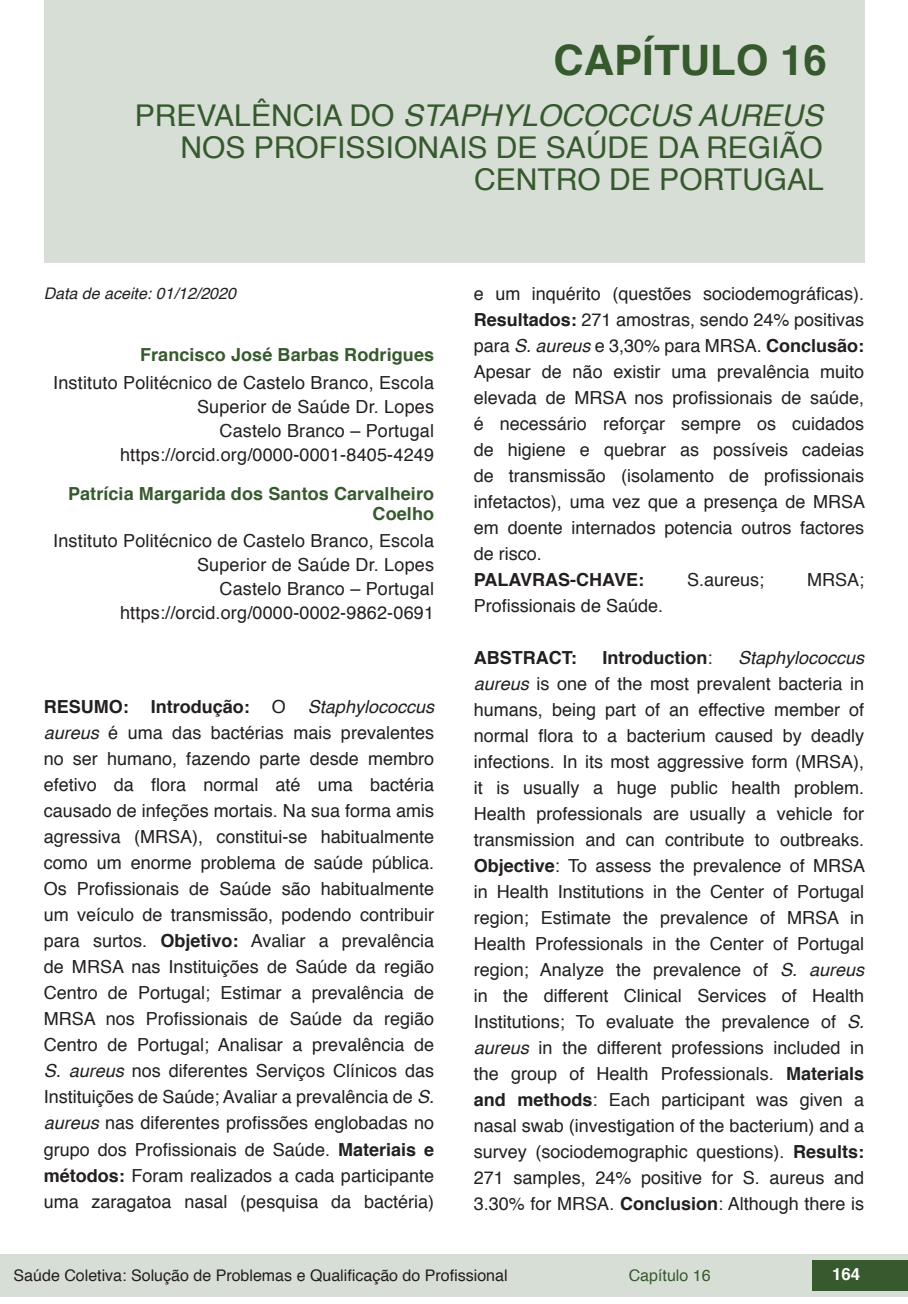
<style>
.page{position:relative;width:908px;height:1304px;background:#fff}
.page>*{position:absolute;margin:0;border:0;box-sizing:border-box;transform-origin:0 0}
.capítulos{font:700 42px "Helvetica";color:#36592e}
.nome_artigos{font:30px/32px "Helvetica";color:#36592e;text-align:right}
.Resumos_e_PC_TXT{font:18px/26px "Helvetica";color:#231f20;text-align:justify}
.info_autores{font:18px/24px "Helvetica";letter-spacing:.01em;color:#231f20;text-align:right}
.nome_autores{font:700 18px/20px "Helvetica";letter-spacing:.005em;color:#36592e;text-align:right}
.Resumos_e_PC_TXT-2{font:700 18px "Helvetica";color:#231f20}
.t1{font:700 16.8px "Helvetica";color:#fff}
.t2{font:16px "Helvetica";color:#231f20}
.t3{font:italic 16px "Helvetica";color:#231f20}
.t4{font:16px "Helvetica";color:#36592e}
.s1{font-style:italic}
.s2{font-weight:700}
.s3{font-weight:400}
</style>
<div class="page">
<div style="left:0;top:1254px;width:906px;height:43px;background:#d7ded5"></div>
<div style="left:812px;top:1261px;width:95px;height:30px;background:#36592e"></div>
<div style="left:44px;top:0;width:819px;height:263px;background:#d7ded5"></div>
<p class="capítulos" style="left:553px;top:26px;width:275px">CAPÍTULO 16</p>
<p class="nome_artigos" style="left:135px;top:101px;width:690px">PREVALÊNCIA DO <span class="s1">STAPHYLOCOCCUS AUREUS<br></span>NOS PROFISSIONAIS DE SAÚDE DA REGIÃO<br>CENTRO DE PORTUGAL</p>
<p class="t3" style="left:44px;top:280px;width:194px">Data de aceite: 01/12/2020</p>
<p class="nome_autores" style="left:140px;top:345px;width:295px">Francisco José Barbas Rodrigues</p>
<p class="info_autores" style="left:53px;top:371px;width:382px">Instituto Politécnico de Castelo Branco, Escola<br>Superior de Saúde Dr. Lopes</p>
<p class="info_autores" style="left:219px;top:419px;width:216px">Castelo Branco – Portugal</p>
<p class="info_autores" style="left:120px;top:443px;width:315px">https://orcid.org/0000-0001-8405-4249</p>
<p class="nome_autores" style="left:68px;top:484px;width:367px">Patrícia Margarida dos Santos Carvalheiro<br>Coelho</p>
<p class="info_autores" style="left:53px;top:530px;width:382px">Instituto Politécnico de Castelo Branco, Escola<br>Superior de Saúde Dr. Lopes</p>
<p class="info_autores" style="left:219px;top:578px;width:216px">Castelo Branco – Portugal</p>
<p class="info_autores" style="left:120px;top:602px;width:315px">https://orcid.org/0000-0002-9862-0691</p>
<p class="Resumos_e_PC_TXT" style="left:44px;top:695px;width:392px"><span class="s2">RESUMO: Introdução:</span> O <span class="s1">Staphylococcus aureus</span> é uma das bactérias mais prevalentes no ser humano, fazendo parte desde membro efetivo da flora normal até uma bactéria causado de infeções mortais. Na sua forma amis agressiva (MRSA), constitui-se habitualmente como um enorme problema de saúde pública.<br>Os Profissionais de Saúde são habitualmente um veículo de transmissão, podendo contribuir para surtos. <span class="s2">Objetivo:</span> Avaliar a prevalência de MRSA nas Instituições de Saúde da região Centro de Portugal; Estimar a prevalência de MRSA nos Profissionais de Saúde da região Centro de Portugal; Analisar a prevalência de <span class="s1">S. aureus</span> nos diferentes Serviços Clínicos das Instituições de Saúde; Avaliar a prevalência de <span class="s1">S. aureus</span> nas diferentes profissões englobadas no grupo dos Profissionais de Saúde. <span class="s2">Materiais e métodos:</span> Foram realizados a cada participante uma zaragatoa nasal (pesquisa da bactéria)</p>
<p class="Resumos_e_PC_TXT" style="left:473px;top:281px;width:393px">e um inquérito (questões sociodemográficas).<br><span class="s2">Resultados:</span> 271 amostras, sendo 24% positivas para <span class="s1">S. aureus</span> e 3,30% para MRSA. <span class="s2">Conclusão:<br></span>Apesar de não existir uma prevalência muito elevada de MRSA nos profissionais de saúde, é necessário reforçar sempre os cuidados de higiene e quebrar as possíveis cadeias de transmissão (isolamento de profissionais infetactos), uma vez que a presença de MRSA em doente internados potencia outros factores de risco.</p>
<p class="Resumos_e_PC_TXT-2" style="left:473px;top:565px;width:172px">PALAVRAS-CHAVE:</p>
<p class="Resumos_e_PC_TXT" style="left:686px;top:567px;width:79px">S.aureus;</p>
<p class="Resumos_e_PC_TXT" style="left:806px;top:567px;width:59px">MRSA;</p>
<p class="Resumos_e_PC_TXT" style="left:473px;top:593px;width:191px">Profissionais de Saúde.</p>
<p class="Resumos_e_PC_TXT-2" style="left:473px;top:643px;width:104px">ABSTRACT:</p>
<p class="Resumos_e_PC_TXT-2" style="left:602px;top:643px;width:111px">Introduction<span class="s3">:</span></p>
<p class="Resumos_e_PC_TXT" style="left:473px;top:645px;width:393px;text-indent:264px"><span class="s1">Staphylococcus aureus</span> is one of the most prevalent bacteria in humans, being part of an effective member of normal flora to a bacterium caused by deadly infections. In its most aggressive form (MRSA), it is usually a huge public health problem.<br>Health professionals are usually a vehicle for transmission and can contribute to outbreaks.<br><span class="s2">Objective</span>: To assess the prevalence of MRSA in Health Institutions in the Center of Portugal region; Estimate the prevalence of MRSA in Health Professionals in the Center of Portugal region; Analyze the prevalence of <span class="s1">S. aureus </span>in the different Clinical Services of Health Institutions; To evaluate the prevalence of <span class="s1">S. aureus</span> in the different professions included in the group of Health Professionals. <span class="s2">Materials and methods</span>: Each participant was given a nasal swab (investigation of the bacterium) and a survey (sociodemographic questions). <span class="s2">Results:<br></span>271 samples, 24% positive for S. aureus and 3.30% for MRSA. <span class="s2">Conclusion</span>: Although there is</p>
<p class="t2" style="left:14px;top:1263px;width:495px">Saúde Coletiva: Solução de Problemas e Qualificação do Profissional</p>
<p class="t4" style="left:628px;top:1263px;width:83px">Capítulo 16</p>
<p class="t1" style="left:831px;top:1261px;width:30px">164</p>
</div>
